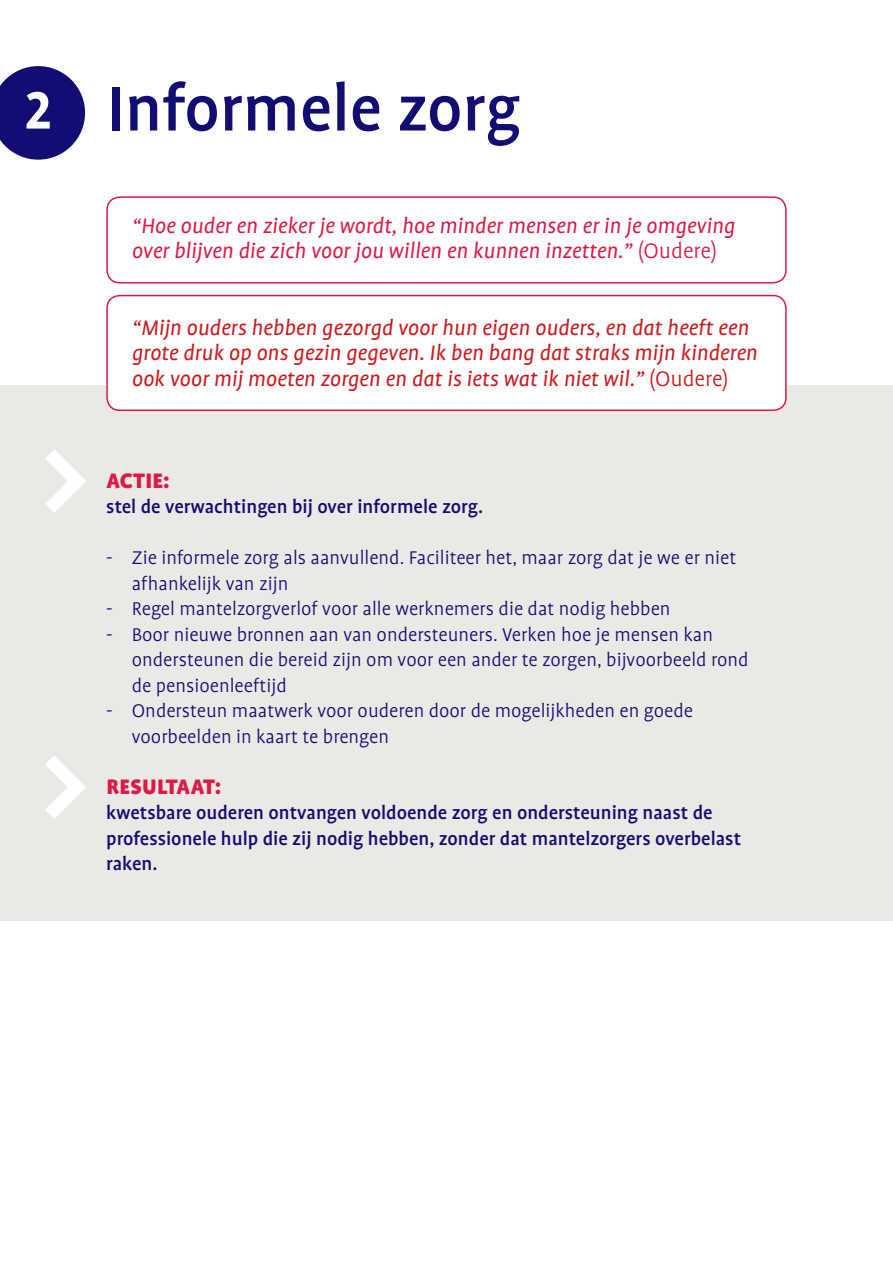
<style>
.page{position:relative;width:893px;height:1263px;background:#fff}
.page>*{position:absolute;margin:0;border:0;box-sizing:border-box;transform-origin:0 0}
.t1{font:500 72px "Profile OT";color:#120d73}
.t2{font:700 60px "Profile OT";color:#fff}
.t3{font:italic 24px/25.5px "Profile OT";color:#cd171a}
.t4{font:italic 24px/25.5px "Profile OT";color:#db1a45}
.t5{font:900 24px "Profile OT";letter-spacing:.01em;color:#db1a45}
.t6{font:300 21px/25.5px "Profile OT";color:#120d73}
.t7{font:500 21px/25.5px "Profile OT";color:#120d73}
.s1{font-weight:300;font-style:normal}
</style>
<div class="page">
<div style="left:0;top:386px;width:893px;height:535px;background:#ebe9e6"></div>
<div style="left:106px;top:196px;width:681px;height:88px;border:2px solid #db1a45;border-radius:13px"></div>
<div style="left:107px;top:296px;width:679px;height:114px;background:#fff;border-radius:13px"></div>
<div style="left:106px;top:295px;width:681px;height:116px;border:2px solid #db1a45;border-radius:13px"></div>
<svg style="left:45px;top:450px;width:41px;height:63px"></svg>
<svg style="left:45px;top:756px;width:41px;height:63px"></svg>
<svg style="left:0;top:66px;width:85px;height:94px"></svg>
<p class="t2" style="left:24px;top:76px;width:30px">2</p>
<p class="t1" style="left:106px;top:68px;width:416px">Informele zorg</p>
<p class="t4" style="left:132px;top:213px;width:605px">“Hoe ouder en zieker je wordt, hoe minder mensen er in je omgeving over blijven die zich voor jou willen en kunnen inzetten.” <span class="s1">(Oudere)</span></p>
<p class="t3" style="left:132px;top:315px;width:627px">“Mijn ouders hebben gezorgd voor hun eigen ouders, en dat heeft een grote druk op ons gezin gegeven. Ik ben bang dat straks mijn kinderen ook voor mij moeten zorgen en dat is iets wat ik niet wil.” <span class="s1">(Oudere)</span></p>
<p class="t5" style="left:106px;top:467px;width:65px">ACTIE:</p>
<p class="t7" style="left:106px;top:494px;width:378px">stel de verwachtingen bij over informele zorg.</p>
<p class="t6" style="left:132px;top:545px;width:606px;text-indent:-26px">- Zie informele zorg als aanvullend. Faciliteer het, maar zorg dat je we er niet afhankelijk van zijn</p>
<p class="t6" style="left:106px;top:596px;width:566px">- Regel mantelzorgverlof voor alle werknemers die dat nodig hebben</p>
<p class="t6" style="left:132px;top:622px;width:618px;text-indent:-26px">- Boor nieuwe bronnen aan van ondersteuners. Verken hoe je mensen kan ondersteunen die bereid zijn om voor een ander te zorgen, bijvoorbeeld rond</p>
<p class="t6" style="left:132px;top:673px;width:157px">de pensioenleeftijd</p>
<p class="t6" style="left:132px;top:698px;width:563px;text-indent:-26px">- Ondersteun maatwerk voor ouderen door de mogelijkheden en goede voorbeelden in kaart te brengen</p>
<p class="t5" style="left:106px;top:773px;width:116px">RESULTAAT:</p>
<p class="t7" style="left:106px;top:800px;width:636px">kwetsbare ouderen ontvangen voldoende zorg en ondersteuning naast de professionele hulp die zij nodig hebben, zonder dat mantelzorgers overbelast raken.</p>
</div>
